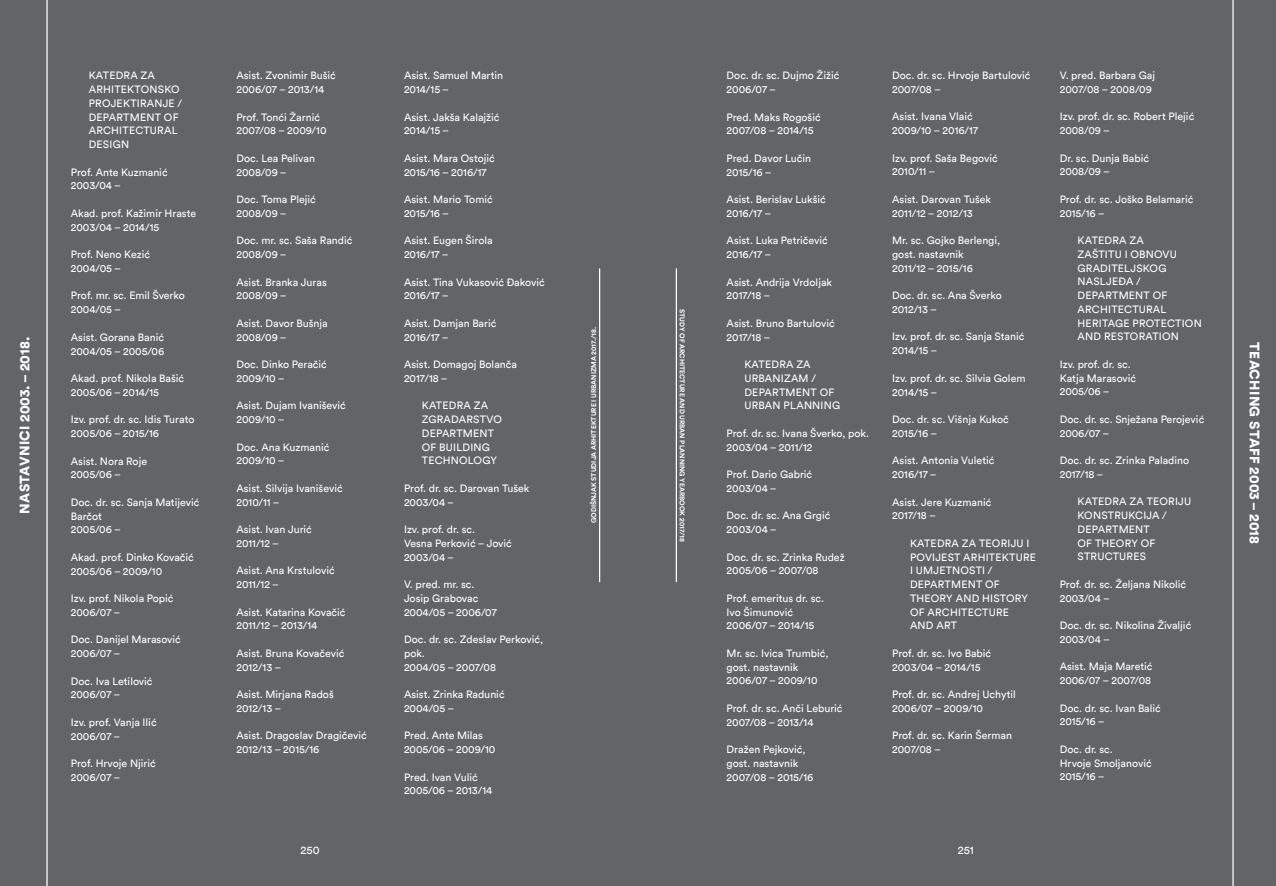
<style>
.page{position:relative;width:1276px;height:886px;background:#636466}
.page>*{position:absolute;margin:0;border:0;box-sizing:border-box;transform-origin:0 0}
.t1{font:900 13.75px "Circular Std";letter-spacing:.015em;color:#fff}
.t2{font:11.25px "Circular Std";color:#fff}
.t3{font:10.62px/13.8px "Circular Std";color:#fff}
.t4{font:10.62px/13.8px "Circular Std";letter-spacing:.02em;color:#fff}
.t5{font:700 6.88px "Circular Std";color:#fff}
</style>
<div class="page">
<hr style="left:599px;top:268px;width:1px;height:314px;background:#fff">
<hr style="left:676px;top:268px;width:1px;height:314px;background:#fff">
<hr style="left:46px;top:0;width:2px;height:886px;background:#fff">
<hr style="left:1232px;top:0;width:1px;height:886px;background:#fff">
<p class="t1" style="left:15px;top:513px;width:178px;rotate:-90deg">NASTAVNICI 2003. – 2018.</p>
<p class="t4" style="left:89px;top:69px;width:95px">KATEDRA ZA<br>ARHITEKTONSKO<br>PROJEKTIRANJE /<br>DEPARTMENT OF<br>ARCHITECTURAL<br>DESIGN</p>
<p class="t3" style="left:71px;top:165px;width:98px">Prof. Ante Kuzmanić<br>2003/04 –</p>
<p class="t3" style="left:71px;top:206px;width:127px">Akad. prof. Kažimir Hraste<br>2003/04 – 2014/15</p>
<p class="t3" style="left:71px;top:247px;width:81px">Prof. Neno Kezić<br>2004/05 –</p>
<p class="t3" style="left:71px;top:289px;width:115px">Prof. mr. sc. Emil Šverko<br>2004/05 –</p>
<p class="t3" style="left:71px;top:330px;width:95px">Asist. Gorana Banić<br>2004/05 – 2005/06</p>
<p class="t3" style="left:71px;top:371px;width:115px">Akad. prof. Nikola Bašić<br>2005/06 – 2014/15</p>
<p class="t3" style="left:71px;top:412px;width:125px">Izv. prof. dr. sc. Idis Turato<br>2005/06 – 2015/16</p>
<p class="t3" style="left:71px;top:454px;width:78px">Asist. Nora Roje<br>2005/06 –</p>
<p class="t3" style="left:71px;top:495px;width:130px">Doc. dr. sc. Sanja Matijević<br>Barčot<br>2005/06 –</p>
<p class="t3" style="left:71px;top:550px;width:124px">Akad. prof. Dinko Kovačić<br>2005/06 – 2009/10</p>
<p class="t3" style="left:71px;top:591px;width:104px">Izv. prof. Nikola Popić<br>2006/07 –</p>
<p class="t3" style="left:71px;top:632px;width:111px">Doc. Danijel Marasović<br>2006/07 –</p>
<p class="t3" style="left:71px;top:674px;width:83px">Doc. Iva Letilović<br>2006/07 –</p>
<p class="t3" style="left:71px;top:715px;width:87px">Izv. prof. Vanja Ilić<br>2006/07 –</p>
<p class="t3" style="left:71px;top:756px;width:86px">Prof. Hrvoje Njirić<br>2006/07 –</p>
<p class="t3" style="left:236px;top:69px;width:101px">Asist. Zvonimir Bušić<br>2006/07 – 2013/14</p>
<p class="t3" style="left:236px;top:110px;width:92px">Prof. Tonći Žarnić<br>2007/08 – 2009/10</p>
<p class="t3" style="left:236px;top:151px;width:80px">Doc. Lea Pelivan<br>2008/09 –</p>
<p class="t3" style="left:236px;top:192px;width:81px">Doc. Toma Plejić<br>2008/09 –</p>
<p class="t3" style="left:236px;top:234px;width:117px">Doc. mr. sc. Saša Randić<br>2008/09 –</p>
<p class="t3" style="left:236px;top:275px;width:92px">Asist. Branka Juras<br>2008/09 –</p>
<p class="t3" style="left:236px;top:316px;width:93px">Asist. Davor Bušnja<br>2008/09 –</p>
<p class="t3" style="left:236px;top:357px;width:92px">Doc. Dinko Peračić<br>2009/10 –</p>
<p class="t3" style="left:236px;top:399px;width:111px">Asist. Dujam Ivanišević<br>2009/10 –</p>
<p class="t3" style="left:236px;top:440px;width:94px">Doc. Ana Kuzmanić<br>2009/10 –</p>
<p class="t3" style="left:236px;top:481px;width:108px">Asist. Silvija Ivanišević<br>2010/11 –</p>
<p class="t3" style="left:236px;top:522px;width:77px">Asist. Ivan Jurić<br>2011/12 –</p>
<p class="t3" style="left:236px;top:564px;width:100px">Asist. Ana Krstulović<br>2011/12 –</p>
<p class="t3" style="left:236px;top:605px;width:111px">Asist. Katarina Kovačić<br>2011/12 – 2013/14</p>
<p class="t3" style="left:236px;top:646px;width:110px">Asist. Bruna Kovačević<br>2012/13 –</p>
<p class="t3" style="left:236px;top:687px;width:99px">Asist. Mirjana Radoš<br>2012/13 –</p>
<p class="t3" style="left:236px;top:729px;width:132px">Asist. Dragoslav Dragičević<br>2012/13 – 2015/16</p>
<p class="t3" style="left:404px;top:69px;width:101px">Asist. Samuel Martin<br>2014/15 –</p>
<p class="t3" style="left:404px;top:110px;width:97px">Asist. Jakša Kalajžić<br>2014/15 –</p>
<p class="t3" style="left:404px;top:151px;width:92px">Asist. Mara Ostojić<br>2015/16 – 2016/17</p>
<p class="t3" style="left:404px;top:192px;width:90px">Asist. Mario Tomić<br>2015/16 –</p>
<p class="t3" style="left:404px;top:234px;width:90px">Asist. Eugen Širola<br>2016/17 –</p>
<p class="t3" style="left:404px;top:275px;width:142px">Asist. Tina Vukasović Đaković<br>2016/17 –</p>
<p class="t3" style="left:404px;top:316px;width:94px">Asist. Damjan Barić<br>2016/17 –</p>
<p class="t3" style="left:404px;top:357px;width:114px">Asist. Domagoj Bolanča<br>2017/18 –</p>
<p class="t4" style="left:422px;top:399px;width:82px">KATEDRA ZA<br>ZGRADARSTVO<br>DEPARTMENT<br>OF BUILDING<br>TECHNOLOGY</p>
<p class="t3" style="left:404px;top:481px;width:127px">Prof. dr. sc. Darovan Tušek<br>2003/04 –</p>
<p class="t3" style="left:404px;top:522px;width:109px">Izv. prof. dr. sc.<br>Vesna Perković – Jović<br>2003/04 –</p>
<p class="t3" style="left:404px;top:577px;width:94px">V. pred. mr. sc.<br>Josip Grabovac<br>2004/05 – 2006/07</p>
<p class="t3" style="left:404px;top:632px;width:141px">Doc. dr. sc. Zdeslav Perković, pok.<br>2004/05 – 2007/08</p>
<p class="t3" style="left:404px;top:687px;width:102px">Asist. Zrinka Radunić<br>2004/05 –</p>
<p class="t3" style="left:404px;top:729px;width:93px">Pred. Ante Milas<br>2005/06 – 2009/10</p>
<p class="t3" style="left:404px;top:770px;width:90px">Pred. Ivan Vulić<br>2005/06 – 2013/14</p>
<p class="t5" style="left:589px;top:523px;width:197px;rotate:-90deg">GODIŠNJAK STUDIJA ARHITEKTURE I URBANIZMA 2017./18.</p>
<p class="t5" style="left:686px;top:309px;width:234px;rotate:90deg">STUDY OF ARCHITECTURE AND URBAN PLANNING YEARBOOK 2017/18</p>
<p class="t3" style="left:726px;top:69px;width:114px">Doc. dr. sc. Dujmo Žižić<br>2006/07 –</p>
<p class="t3" style="left:726px;top:110px;width:96px">Pred. Maks Rogošić<br>2007/08 – 2014/15</p>
<p class="t3" style="left:726px;top:151px;width:86px">Pred. Davor Lučin<br>2015/16 –</p>
<p class="t3" style="left:726px;top:192px;width:101px">Asist. Berislav Lukšić<br>2016/17 –</p>
<p class="t3" style="left:726px;top:234px;width:103px">Asist. Luka Petričević<br>2016/17 –</p>
<p class="t3" style="left:726px;top:275px;width:107px">Asist. Andrija Vrdoljak<br>2017/18 –</p>
<p class="t3" style="left:726px;top:316px;width:110px">Asist. Bruno Bartulović<br>2017/18 –</p>
<p class="t4" style="left:744px;top:357px;width:97px">KATEDRA ZA<br>URBANIZAM /<br>DEPARTMENT OF<br>URBAN PLANNING</p>
<p class="t3" style="left:726px;top:426px;width:144px">Prof. dr. sc. Ivana Šverko, pok.<br>2003/04 – 2011/12</p>
<p class="t3" style="left:726px;top:467px;width:87px">Prof. Dario Gabrić<br>2003/04 –</p>
<p class="t3" style="left:726px;top:508px;width:105px">Doc. dr. sc. Ana Grgić<br>2003/04 –</p>
<p class="t3" style="left:726px;top:550px;width:119px">Doc. dr. sc. Zrinka Rudež<br>2005/06 – 2007/08</p>
<p class="t3" style="left:726px;top:591px;width:99px">Prof. emeritus dr. sc.<br>Ivo Šimunović<br>2006/07 – 2014/15</p>
<p class="t3" style="left:726px;top:646px;width:103px">Mr. sc. Ivica Trumbić, gost. nastavnik<br>2006/07 – 2009/10</p>
<p class="t3" style="left:726px;top:701px;width:117px">Prof. dr. sc. Anči Leburić<br>2007/08 – 2013/14</p>
<p class="t3" style="left:726px;top:742px;width:88px">Dražen Pejković, gost. nastavnik<br>2007/08 – 2015/16</p>
<p class="t3" style="left:892px;top:68px;width:140px">Doc. dr. sc. Hrvoje Bartulović<br>2007/08 –</p>
<p class="t3" style="left:892px;top:110px;width:87px">Asist. Ivana Vlaić<br>2009/10 – 2016/17</p>
<p class="t3" style="left:892px;top:151px;width:107px">Izv. prof. Saša Begović<br>2010/11 –</p>
<p class="t3" style="left:892px;top:192px;width:100px">Asist. Darovan Tušek<br>2011/12 – 2012/13</p>
<p class="t3" style="left:892px;top:233px;width:110px">Mr. sc. Gojko Berlengi, gost. nastavnik<br>2011/12 – 2015/16</p>
<p class="t3" style="left:892px;top:288px;width:111px">Doc. dr. sc. Ana Šverko<br>2012/13 –</p>
<p class="t3" style="left:892px;top:330px;width:134px">Izv. prof. dr. sc. Sanja Stanić<br>2014/15 –</p>
<p class="t3" style="left:892px;top:371px;width:135px">Izv. prof. dr. sc. Silvia Golem<br>2014/15 –</p>
<p class="t3" style="left:892px;top:412px;width:118px">Doc. dr. sc. Višnja Kukoč<br>2015/16 –</p>
<p class="t3" style="left:892px;top:453px;width:104px">Asist. Antonia Vuletić<br>2016/17 –</p>
<p class="t3" style="left:892px;top:495px;width:101px">Asist. Jere Kuzmanić<br>2017/18 –</p>
<p class="t4" style="left:910px;top:536px;width:127px">KATEDRA ZA TEORIJU I<br>POVIJEST ARHITEKTURE<br>I UMJETNOSTI /<br>DEPARTMENT OF<br>THEORY AND HISTORY<br>OF ARCHITECTURE<br>AND ART</p>
<p class="t3" style="left:892px;top:646px;width:101px">Prof. dr. sc. Ivo Babić<br>2003/04 – 2014/15</p>
<p class="t3" style="left:892px;top:687px;width:125px">Prof. dr. sc. Andrej Uchytil<br>2006/07 – 2009/10</p>
<p class="t3" style="left:892px;top:728px;width:121px">Prof. dr. sc. Karin Šerman<br>2007/08 –</p>
<p class="t2" style="left:301px;top:844px;width:21px">250</p>
<p class="t2" style="left:958px;top:844px;width:18px">251</p>
<p class="t3" style="left:1059px;top:68px;width:97px">V. pred. Barbara Gaj<br>2007/08 – 2008/09</p>
<p class="t3" style="left:1059px;top:110px;width:136px">Izv. prof. dr. sc. Robert Plejić<br>2008/09 –</p>
<p class="t3" style="left:1059px;top:151px;width:91px">Dr. sc. Dunja Babić<br>2008/09 –</p>
<p class="t3" style="left:1059px;top:192px;width:135px">Prof. dr. sc. Joško Belamarić<br>2015/16 –</p>
<p class="t4" style="left:1077px;top:233px;width:126px">KATEDRA ZA<br>ZAŠTITU I OBNOVU<br>GRADITELJSKOG<br>NASLJEĐA /<br>DEPARTMENT OF<br>ARCHITECTURAL<br>HERITAGE PROTECTION<br>AND RESTORATION</p>
<p class="t3" style="left:1059px;top:357px;width:78px">Izv. prof. dr. sc.<br>Katja Marasović<br>2005/06 –</p>
<p class="t3" style="left:1059px;top:412px;width:146px">Doc. dr. sc. Snježana Perojević<br>2006/07 –</p>
<p class="t3" style="left:1059px;top:453px;width:131px">Doc. dr. sc. Zrinka Paladino<br>2017/18 –</p>
<p class="t4" style="left:1077px;top:495px;width:115px">KATEDRA ZA TEORIJU<br>KONSTRUKCIJA /<br>DEPARTMENT<br>OF THEORY OF<br>STRUCTURES</p>
<p class="t3" style="left:1059px;top:577px;width:128px">Prof. dr. sc. Željana Nikolić<br>2003/04 –</p>
<p class="t3" style="left:1059px;top:618px;width:133px">Doc. dr. sc. Nikolina Živaljić<br>2003/04 –</p>
<p class="t3" style="left:1059px;top:660px;width:94px">Asist. Maja Maretić<br>2006/07 – 2007/08</p>
<p class="t3" style="left:1059px;top:701px;width:103px">Doc. dr. sc. Ivan Balić<br>2015/16 –</p>
<p class="t3" style="left:1059px;top:742px;width:93px">Doc. dr. sc.<br>Hrvoje Smoljanović<br>2015/16 –</p>
<p class="t1" style="left:1264px;top:342px;width:203px;rotate:90deg">TEACHING STAFF 2003 – 2018</p>
</div>
